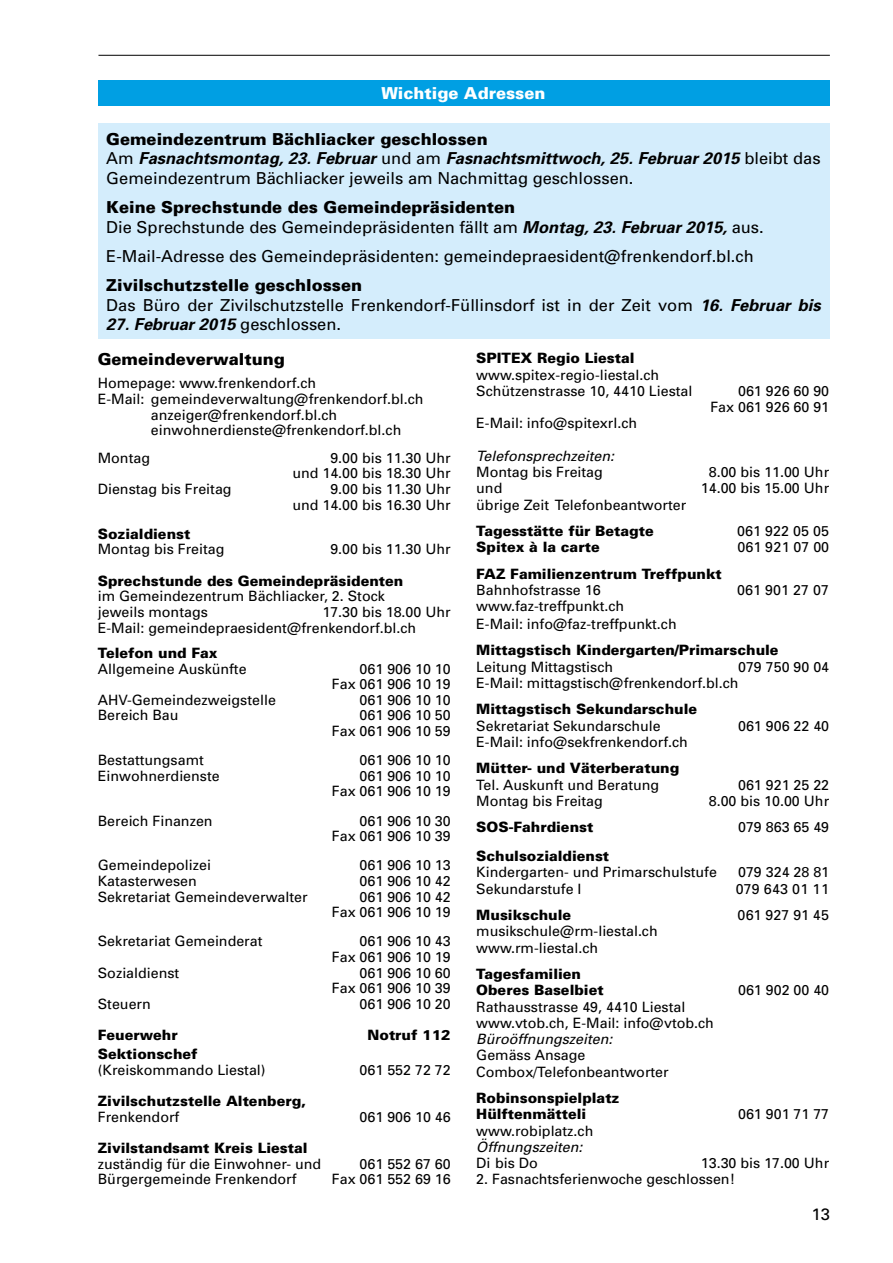
<style>
.page{position:relative;width:893px;height:1263px;background:#fff}
.page>*{position:absolute;margin:0;border:0;box-sizing:border-box;transform-origin:0 0}
.t1{font:16.5px/19.5px "Univers";color:#000}
.t2{font:italic 700 16.5px "Univers";color:#000}
.t3{font:900 16.5px "Univers";color:#000}
.t4{font:900 16.5px "Univers";color:#fff}
.t5{font:14.25px/15.6px "Univers";color:#000;text-align:right}
.t6{font:900 14.25px/16.2px "Univers";color:#000}
.t7{font:italic 14.25px "Univers";color:#000}
.s1{font-weight:900}
.s2{font-weight:700;font-style:italic}
.s3{font-weight:400;font-style:normal}
</style>
<div class="page">
<hr style="left:98px;top:55px;width:732px;height:1px;background:#000">
<div style="left:98px;top:81px;width:731px;height:25px;background:#009fe3"></div>
<div style="left:98px;top:123px;width:731px;height:216px;background:#d4edfc"></div>
<p class="t4" style="left:381px;top:83px;width:166px">Wichtige Adressen</p>
<p class="t1" style="left:106px;top:129px;width:716px"><span class="s1">Gemeindezentrum Bächliacker geschlossen<br></span>Am <span class="s2">Fasnachtsmontag, 23. Februar</span> und am <span class="s2">Fasnachtsmittwoch, 25. Februar 2015</span> bleibt das<br>Gemeindezentrum Bächliacker jeweils am Nachmittag geschlossen.</p>
<p class="t1" style="left:106px;top:197px;width:659px"><span class="s1">Keine Sprechstunde des Gemeindepräsidenten<br></span>Die Sprechstunde des Gemeindepräsidenten fällt am <span class="s2">Montag, 23. Februar 2015,</span> aus.</p>
<p class="t1" style="left:106px;top:246px;width:649px">E-Mail-Adresse des Gemeindepräsidenten: gemeindepraesident@frenkendorf.bl.ch</p>
<p class="t1" style="left:106px;top:275px;width:716px"><span class="s1">Zivilschutzstelle geschlossen<br></span>Das Büro der Zivilschutzstelle Frenkendorf-Füllinsdorf ist in der Zeit vom <span class="s2">16. Februar bis</span></p>
<p class="t2" style="left:106px;top:314px;width:236px">27. Februar 2015 <span class="s3">geschlossen.</span></p>
<p class="t3" style="left:98px;top:348px;width:188px">Gemeindeverwaltung</p>
<p class="t5" style="left:98px;top:375px;width:220px">Homepage: www.frenkendorf.ch</p>
<p class="t5" style="left:98px;top:391px;width:327px">E-Mail: gemeindeverwaltung@frenkendorf.bl.ch</p>
<p class="t5" style="left:151px;top:407px;width:188px">anzeiger@frenkendorf.bl.ch</p>
<p class="t5" style="left:151px;top:422px;width:252px">einwohnerdienste@frenkendorf.bl.ch</p>
<p class="t5" style="left:98px;top:450px;width:54px">Montag</p>
<p class="t5" style="left:292px;top:450px;width:160px">9.00 bis 11.30 Uhr<br>und 14.00 bis 18.30 Uhr</p>
<p class="t5" style="left:98px;top:481px;width:135px">Dienstag bis Freitag</p>
<p class="t5" style="left:292px;top:481px;width:160px">9.00 bis 11.30 Uhr<br>und 14.00 bis 16.30 Uhr</p>
<p class="t6" style="left:98px;top:525px;width:94px">Sozialdienst</p>
<p class="t5" style="left:98px;top:541px;width:128px">Montag bis Freitag</p>
<p class="t5" style="left:330px;top:541px;width:122px">9.00 bis 11.30 Uhr</p>
<p class="t6" style="left:98px;top:572px;width:307px">Sprechstunde des Gemeindepräsidenten</p>
<p class="t5" style="left:98px;top:588px;width:289px;text-align:left">im Gemeindezentrum Bächliacker, 2. Stock jeweils montags</p>
<p class="t5" style="left:98px;top:604px;width:354px;text-align:left;text-indent:225px">17.30 bis 18.00 Uhr<br>E-Mail: gemeindepraesident@frenkendorf.bl.ch</p>
<p class="t6" style="left:98px;top:644px;width:121px">Telefon und Fax</p>
<p class="t5" style="left:98px;top:660px;width:150px">Allgemeine Auskünfte</p>
<p class="t5" style="left:332px;top:660px;width:120px">061 906 10 10<br>Fax 061 906 10 19</p>
<p class="t5" style="left:98px;top:692px;width:180px">AHV-Gemeindezweigstelle</p>
<p class="t5" style="left:360px;top:692px;width:93px">061 906 10 10</p>
<p class="t5" style="left:98px;top:707px;width:82px">Bereich Bau</p>
<p class="t5" style="left:332px;top:707px;width:120px">061 906 10 50<br>Fax 061 906 10 59</p>
<p class="t5" style="left:98px;top:752px;width:108px">Bestattungsamt</p>
<p class="t5" style="left:360px;top:752px;width:93px">061 906 10 10</p>
<p class="t5" style="left:98px;top:768px;width:123px">Einwohnerdienste</p>
<p class="t5" style="left:332px;top:768px;width:120px">061 906 10 10<br>Fax 061 906 10 19</p>
<p class="t5" style="left:98px;top:812px;width:116px">Bereich Finanzen</p>
<p class="t5" style="left:332px;top:812px;width:120px">061 906 10 30<br>Fax 061 906 10 39</p>
<p class="t5" style="left:98px;top:857px;width:115px">Gemeindepolizei</p>
<p class="t5" style="left:360px;top:857px;width:93px">061 906 10 13</p>
<p class="t5" style="left:98px;top:873px;width:100px">Katasterwesen</p>
<p class="t5" style="left:360px;top:873px;width:93px">061 906 10 42</p>
<p class="t5" style="left:98px;top:888px;width:211px">Sekretariat Gemeindeverwalter</p>
<p class="t5" style="left:332px;top:888px;width:120px">061 906 10 42<br>Fax 061 906 10 19</p>
<p class="t5" style="left:98px;top:933px;width:166px">Sekretariat Gemeinderat</p>
<p class="t5" style="left:332px;top:933px;width:120px">061 906 10 43<br>Fax 061 906 10 19</p>
<p class="t5" style="left:98px;top:964px;width:83px">Sozialdienst</p>
<p class="t5" style="left:332px;top:964px;width:120px">061 906 10 60<br>Fax 061 906 10 39</p>
<p class="t5" style="left:98px;top:996px;width:55px">Steuern</p>
<p class="t5" style="left:360px;top:996px;width:93px">061 906 10 20</p>
<p class="t6" style="left:98px;top:1027px;width:81px">Feuerwehr</p>
<p class="t6" style="left:368px;top:1027px;width:85px">Notruf 112</p>
<p class="t6" style="left:98px;top:1046px;width:101px">Sektionschef</p>
<p class="t5" style="left:98px;top:1062px;width:169px">(Kreiskommando Liestal)</p>
<p class="t5" style="left:360px;top:1062px;width:93px">061 552 72 72</p>
<p class="t6" style="left:98px;top:1093px;width:210px">Zivilschutzstelle Altenberg,</p>
<p class="t5" style="left:98px;top:1109px;width:83px">Frenkendorf</p>
<p class="t5" style="left:360px;top:1109px;width:93px">061 906 10 46</p>
<p class="t6" style="left:98px;top:1140px;width:211px">Zivilstandsamt Kreis Liestal</p>
<p class="t5" style="left:98px;top:1156px;width:225px">zuständig für die Einwohner- und</p>
<p class="t5" style="left:360px;top:1156px;width:93px">061 552 67 60</p>
<p class="t5" style="left:98px;top:1171px;width:200px">Bürgergemeinde Frenkendorf</p>
<p class="t5" style="left:332px;top:1171px;width:120px">Fax 061 552 69 16</p>
<p class="t6" style="left:476px;top:350px;width:160px">SPITEX Regio Liestal</p>
<p class="t5" style="left:476px;top:366px;width:218px;line-height:16.2px;text-align:left">www.spitex-regio-liestal.ch<br>Schützenstrasse 10, 4410 Liestal</p>
<p class="t5" style="left:710px;top:382px;width:120px;line-height:16.2px">061 926 60 90<br>Fax 061 926 60 91</p>
<p class="t5" style="left:476px;top:415px;width:162px">E-Mail: info@spitexrl.ch</p>
<p class="t7" style="left:476px;top:447px;width:139px">Telefonsprechzeiten:</p>
<p class="t5" style="left:476px;top:464px;width:128px">Montag bis Freitag</p>
<p class="t5" style="left:709px;top:464px;width:122px">8.00 bis 11.00 Uhr</p>
<p class="t5" style="left:476px;top:480px;width:28px">und</p>
<p class="t5" style="left:701px;top:480px;width:130px">14.00 bis 15.00 Uhr</p>
<p class="t5" style="left:476px;top:496px;width:212px">übrige Zeit Telefonbeantworter</p>
<p class="t6" style="left:476px;top:522px;width:179px">Tagesstätte für Betagte</p>
<p class="t5" style="left:737px;top:523px;width:93px">061 922 05 05</p>
<p class="t6" style="left:476px;top:539px;width:125px">Spitex à la carte</p>
<p class="t5" style="left:737px;top:539px;width:93px">061 921 07 00</p>
<p class="t6" style="left:476px;top:565px;width:247px">FAZ Familienzentrum Treffpunkt</p>
<p class="t5" style="left:476px;top:582px;width:126px">Bahnhofstrasse 16</p>
<p class="t5" style="left:737px;top:582px;width:93px">061 901 27 07</p>
<p class="t5" style="left:476px;top:597px;width:202px;line-height:17.4px;text-align:left">www.faz-treffpunkt.ch<br>E-Mail: info@faz-treffpunkt.ch</p>
<p class="t6" style="left:476px;top:642px;width:304px">Mittagstisch Kindergarten/Primarschule</p>
<p class="t5" style="left:476px;top:658px;width:138px">Leitung Mittagstisch</p>
<p class="t5" style="left:476px;top:658px;width:354px;line-height:16.2px;text-align:left;text-indent:262px">079 750 90 04<br>E-Mail: mittagstisch@frenkendorf.bl.ch</p>
<p class="t6" style="left:476px;top:701px;width:222px">Mittagstisch Sekundarschule</p>
<p class="t5" style="left:476px;top:717px;width:186px">Sekretariat Sekundarschule</p>
<p class="t5" style="left:738px;top:717px;width:93px">061 906 22 40</p>
<p class="t5" style="left:476px;top:734px;width:213px">E-Mail: info@sekfrenkendorf.ch</p>
<p class="t6" style="left:476px;top:760px;width:204px">Mütter- und Väterberatung</p>
<p class="t5" style="left:476px;top:776px;width:184px">Tel. Auskunft und Beratung</p>
<p class="t5" style="left:738px;top:776px;width:93px">061 921 25 22</p>
<p class="t5" style="left:476px;top:793px;width:128px">Montag bis Freitag</p>
<p class="t5" style="left:709px;top:793px;width:122px">8.00 bis 10.00 Uhr</p>
<p class="t6" style="left:476px;top:819px;width:119px">SOS-Fahrdienst</p>
<p class="t5" style="left:738px;top:819px;width:93px">079 863 65 49</p>
<p class="t6" style="left:476px;top:847px;width:135px">Schulsozialdienst</p>
<p class="t5" style="left:476px;top:864px;width:242px">Kindergarten- und Primarschulstufe</p>
<p class="t5" style="left:738px;top:864px;width:93px">079 324 28 81</p>
<p class="t5" style="left:476px;top:880px;width:107px">Sekundarstufe I</p>
<p class="t5" style="left:736px;top:880px;width:95px">079 643 01 11</p>
<p class="t6" style="left:476px;top:906px;width:97px">Musikschule</p>
<p class="t5" style="left:737px;top:907px;width:93px">061 927 91 45</p>
<p class="t5" style="left:476px;top:923px;width:183px;line-height:16.2px;text-align:left">musikschule@rm-liestal.ch www.rm-liestal.ch</p>
<p class="t6" style="left:476px;top:965px;width:129px">Tagesfamilien<br>Oberes Baselbiet</p>
<p class="t5" style="left:738px;top:982px;width:93px">061 902 00 40</p>
<p class="t5" style="left:476px;top:998px;width:239px;line-height:16.2px;text-align:left">Rathausstrasse 49, 4410 Liestal www.vtob.ch, E-Mail: info@vtob.ch</p>
<p class="t7" style="left:476px;top:1030px;width:138px">Büroöffnungszeiten:</p>
<p class="t5" style="left:476px;top:1047px;width:194px;line-height:16.2px;text-align:left">Gemäss Ansage<br>Combox/Telefonbeantworter</p>
<p class="t6" style="left:476px;top:1089px;width:145px">Robinsonspielplatz<br>Hülftenmätteli</p>
<p class="t5" style="left:738px;top:1106px;width:93px">061 901 71 77</p>
<p class="t5" style="left:476px;top:1122px;width:119px">www.robiplatz.ch</p>
<p class="t7" style="left:476px;top:1138px;width:108px">Öffnungszeiten:</p>
<p class="t5" style="left:476px;top:1155px;width:63px">Di bis Do</p>
<p class="t5" style="left:701px;top:1155px;width:130px">13.30 bis 17.00 Uhr</p>
<p class="t5" style="left:476px;top:1171px;width:260px">2. Fasnachtsferienwoche geschlossen!</p>
<p class="t1" style="left:811px;top:1204px;width:20px">13</p>
</div>
